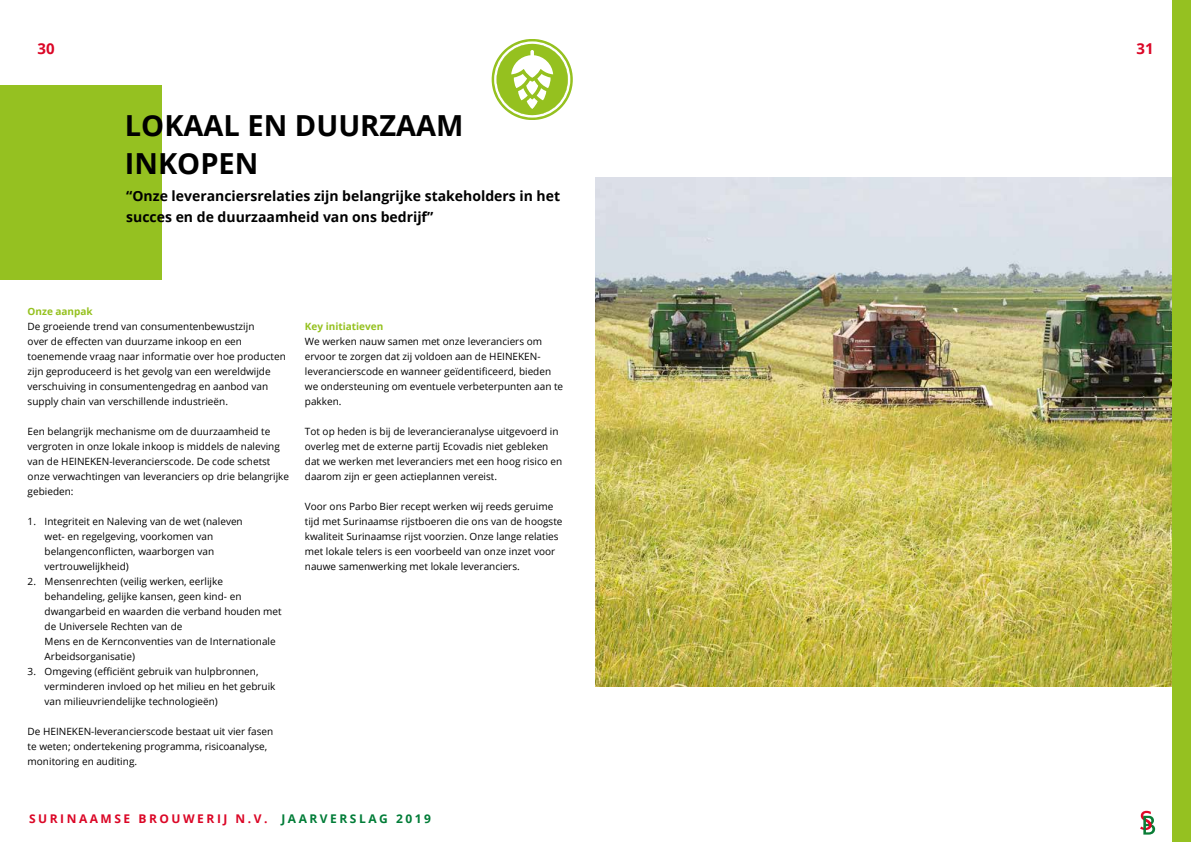
<style>
.page{position:relative;width:1191px;height:842px;background:#fff}
.page>*{position:absolute;margin:0;border:0;box-sizing:border-box;transform-origin:0 0}
.t1{font:700 29px/38px "Open Sans";color:#000}
.t2{font:700 15px "Open Sans";color:#db0626}
.t3{font:700 14px/21px "Open Sans";color:#000}
.t4{font:700 12px "Open Sans";letter-spacing:.21em;color:#db0626}
.t5{font:10px/15px "Open Sans";color:#000}
.t6{font:700 10px "Open Sans";color:#95c11f}
.s1{color:#007c37}
</style>
<div class="page">
<svg style="left:1140px;top:811px;width:15px;height:24px"></svg>
<img style="left:595px;top:177px;width:577px;height:509px">
<div style="left:0;top:85px;width:161px;height:194px;background:#95c121"></div>
<svg style="left:491px;top:40px;width:82px;height:79px"></svg>
<div style="left:1172px;top:0;width:19px;height:842px;background:#95c121"></div>
<h2 class="t2" style="left:37px;top:38px;width:19px">30</h2>
<h2 class="t2" style="left:1136px;top:38px;width:19px">31</h2>
<h1 class="t1" style="left:125px;top:106px;width:340px">LOKAAL EN DUURZAAM<br>INKOPEN</h1>
<h3 class="t3" style="left:126px;top:185px;width:435px">“Onze leveranciersrelaties zijn belangrijke stakeholders in het succes en de duurzaamheid van ons bedrijf”</h3>
<p class="t6" style="left:28px;top:305px;width:67px">Onze aanpak</p>
<p class="t5" style="left:28px;top:319px;width:260px">De groeiende trend van consumentenbewustzijn<br>over de effecten van duurzame inkoop en een toenemende vraag naar informatie over hoe producten zijn geproduceerd is het gevolg van een wereldwijde verschuiving in consumentengedrag en aanbod van supply chain van verschillende industrieën.</p>
<p class="t5" style="left:28px;top:424px;width:263px">Een belangrijk mechanisme om de duurzaamheid te vergroten in onze lokale inkoop is middels de naleving van de HEINEKEN-leverancierscode. De code schetst onze verwachtingen van leveranciers op drie belangrijke gebieden:</p>
<p class="t5" style="left:45px;top:514px;width:200px;text-indent:-17px">1. Integriteit en Naleving van de wet (naleven wet- en regelgeving, voorkomen van belangenconflicten, waarborgen van vertrouwelijkheid)</p>
<p class="t5" style="left:45px;top:574px;width:238px;text-indent:-17px">2. Mensenrechten (veilig werken, eerlijke behandeling, gelijke kansen, geen kind- en dwangarbeid en waarden die verband houden met de Universele Rechten van de<br>Mens en de Kernconventies van de Internationale Arbeidsorganisatie)</p>
<p class="t5" style="left:45px;top:664px;width:232px;text-indent:-17px">3. Omgeving (efficiënt gebruik van hulpbronnen, verminderen invloed op het milieu en het gebruik van milieuvriendelijke technologieën)</p>
<p class="t5" style="left:28px;top:724px;width:247px">De HEINEKEN-leverancierscode bestaat uit vier fasen te weten; ondertekening programma, risicoanalyse, monitoring en auditing.</p>
<p class="t6" style="left:305px;top:320px;width:80px">Key initiatieven</p>
<p class="t5" style="left:305px;top:334px;width:260px">We werken nauw samen met onze leveranciers om ervoor te zorgen dat zij voldoen aan de HEINEKEN&shy;leverancierscode en wanneer geïdentificeerd, bieden we ondersteuning om eventuele verbeterpunten aan te pakken.</p>
<p class="t5" style="left:305px;top:424px;width:259px">Tot op heden is bij de leverancieranalyse uitgevoerd in overleg met de externe partij Ecovadis niet gebleken dat we werken met leveranciers met een hoog risico en daarom zijn er geen actieplannen vereist.</p>
<p class="t5" style="left:305px;top:499px;width:259px">Voor ons Parbo Bier recept werken wij reeds geruime tijd met Surinaamse rijstboeren die ons van de hoogste kwaliteit Surinaamse rijst voorzien. Onze lange relaties met lokale telers is een voorbeeld van onze inzet voor nauwe samenwerking met lokale leveranciers.</p>
<p class="t4" style="left:29px;top:810px;width:403px">SURINAAMSE BROUWERIJ N.V. <span class="s1">JAARVERSLAG 2019</span></p>
</div>
